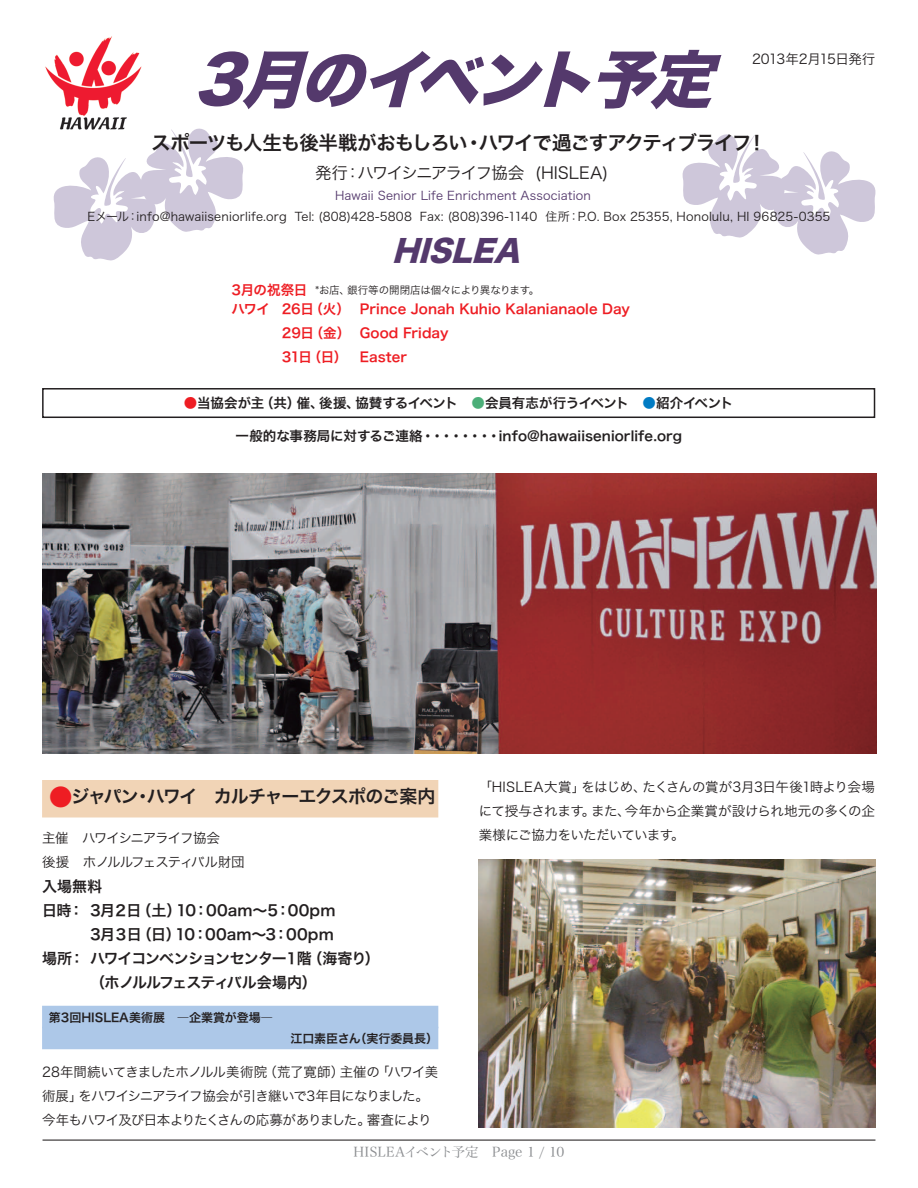
<style>
.page{position:relative;width:918px;height:1188px;background:#fff}
.page>*{position:absolute;margin:0;border:0;box-sizing:border-box;transform-origin:0 0}
.t1{font:italic 63px "Hira Kaku Std W8";color:#54396c}
.t2{font:italic 30px "Hira Kaku Std W8";color:#54396c}
.t3{font:24px "Hira Kaku Pro N W6";color:#ee1d23}
.t4{font:19.5px "Hira Kaku Pro N W6";letter-spacing:-.06em;color:#231f20}
.t5{font:18px "Hira Kaku Pro N W6";letter-spacing:-.065em;color:#231f20}
.t6{font:16.5px "Hira Kaku Pro N W3";letter-spacing:-.06em;color:#231f20}
.t7{font:16.5px "Hira Kaku Pro N W3";letter-spacing:-.1em;color:#231f20}
.t8{font:15px "Hira Kaku Pro N W6";letter-spacing:-.04em;color:#231f20}
.t9{font:15px "Hira Kaku Pro N W6";letter-spacing:.005em;color:#231f20}
.t10{font:15px "Hira Kaku Pro N W6";letter-spacing:-.06em;color:#231f20}
.t11{font:15px "Hira Kaku Pro N W6";letter-spacing:-.07em;color:#231f20}
.t12{font:13.5px/24px "Hira Kaku Pro N W3";letter-spacing:-.045em;color:#231f20}
.t13{font:13.5px "Hira Kaku Pro N W6";letter-spacing:.005em;color:#ee1d23}
.t14{font:13.5px "Hira Kaku Pro N W6";color:#231f20}
.t15{font:13.5px/24px "Hira Kaku Pro N W3";letter-spacing:-.075em;color:#231f20}
.t16{font:13.5px "Hira Kaku Pro N W6";letter-spacing:-.02em;color:#231f20}
.t17{font:13.5px "Hira Kaku Pro N W3";letter-spacing:-.065em;color:#231f20}
.t18{font:13.5px "Hira Min Pro N W3";color:#8b8d90}
.t19{font:13.5px "Hira Kaku Pro N W3";letter-spacing:-.015em;color:#231f20}
.t20{font:13.5px "Hira Kaku Pro N W3";letter-spacing:.03em;color:#231f20}
.t21{font:12px "Hira Kaku Pro N W3";letter-spacing:.01em;color:#231f20}
.t22{font:12px "Hira Kaku Pro N W3";letter-spacing:.015em;color:#54396c}
.t23{font:12px "Hira Kaku Pro N W6";color:#231f20}
.t24{font:10.5px "Hira Kaku Pro N W3";letter-spacing:-.025em;color:#231f20}
.s1{color:#ee1d23}
.s2{color:#4bae78}
.s3{color:#007bc3}
</style>
<div class="page">
<svg style="left:682px;top:134px;width:194px;height:121px"></svg>
<svg style="left:53px;top:128px;width:190px;height:133px"></svg>
<hr style="left:43px;top:1140px;width:832px;height:1px;background:#231f20">
<img style="left:45px;top:36px;width:98px;height:97px">
<div style="left:42px;top:388px;width:833px;height:30px;border:2px solid #231f20"></div>
<div style="left:42px;top:780px;width:396px;height:38px;background:#f1d4b6"></div>
<div style="left:42px;top:1006px;width:396px;height:22px;background:#adc8e8"></div>
<div style="left:42px;top:1027px;width:396px;height:22px;background:#adc8e8"></div>
<img style="left:42px;top:474px;width:834px;height:279px">
<img style="left:479px;top:860px;width:396px;height:268px">
<h1 class="t1" style="left:240px;top:45px;width:502px">月のイベント予定</h1>
<h1 class="t1" style="left:193px;top:45px;width:79px">3</h1>
<p class="t12" style="left:752px;top:46px;width:125px">2013年2月15日発行</p>
<h3 class="t4" style="left:479px;top:125px;width:274px">ハワイで過ごすアクティブライフ</h3>
<h3 class="t4" style="left:151px;top:125px;width:318px">スポーツも人生も後半戦がおもしろい</h3>
<h3 class="t4" style="left:747px;top:125px;width:21px">!</h3>
<h3 class="t4" style="left:464px;top:125px;width:21px">・</h3>
<p class="t21" style="left:137px;top:206px;width:152px">info@hawaiiseniorlife.org</p>
<p class="t21" style="left:88px;top:206px;width:43px">Eメール</p>
<p class="t21" style="left:127px;top:206px;width:13px">：</p>
<p class="t7" style="left:358px;top:158px;width:168px">ハワイシニアライフ協会</p>
<p class="t6" style="left:315px;top:158px;width:34px">発行</p>
<p class="t22" style="left:335px;top:185px;width:257px">Hawaii Senior Life Enrichment Association</p>
<p class="t21" style="left:578px;top:206px;width:254px">O.P . Box 25355, Honolulu, HI 96825-0355</p>
<p class="t6" style="left:535px;top:158px;width:75px">(HISLEA(</p>
<p class="t6" style="left:345px;top:158px;width:18px">：</p>
<p class="t21" style="left:545px;top:206px;width:26px">住所</p>
<p class="t21" style="left:295px;top:206px;width:119px">Tel (: 808)428-5808</p>
<p class="t21" style="left:420px;top:206px;width:119px">Fax (: 808)396-1140</p>
<p class="t21" style="left:568px;top:206px;width:13px">：</p>
<h2 class="t2" style="left:392px;top:235px;width:143px">HISLEA</h2>
<p class="t13" style="left:232px;top:278px;width:77px">3月の祝祭日</p>
<p class="t24" style="left:347px;top:281px;width:194px">銀行等の開閉店は個々により異なります。</p>
<p class="t24" style="left:315px;top:281px;width:36px">*お店、</p>
<p class="t13" style="left:232px;top:297px;width:40px">ハワイ</p>
<p class="t13" style="left:310px;top:297px;width:42px">（火）</p>
<p class="t13" style="left:282px;top:297px;width:34px">26日</p>
<p class="t13" style="left:310px;top:321px;width:42px">（金）</p>
<p class="t13" style="left:282px;top:321px;width:34px">29日</p>
<p class="t13" style="left:308px;top:345px;width:41px">（日）</p>
<p class="t13" style="left:282px;top:345px;width:32px">31日</p>
<p class="t13" style="left:360px;top:297px;width:272px">Prince Jonah Kuhio Kalanianaole Day</p>
<p class="t13" style="left:360px;top:321px;width:90px">Good Friday</p>
<p class="t13" style="left:360px;top:345px;width:49px">Easter</p>
<p class="t14" style="left:319px;top:391px;width:42px">後援、</p>
<p class="t14" style="left:184px;top:391px;width:82px"><span class="s1">●</span>当協会が主</p>
<p class="t16" style="left:355px;top:391px;width:379px">協賛するイベント　<span class="s2">●</span>会員有志が行うイベント　<span class="s3">●</span>紹介イベント</p>
<p class="t14" style="left:260px;top:391px;width:42px">（共）</p>
<p class="t14" style="left:297px;top:391px;width:28px">催、</p>
<p class="t14" style="left:235px;top:423px;width:448px">一般的な事務局に対するご連絡・・・・・・・・info@hawaiiseniorlife.org</p>
<h3 class="t3" style="left:49px;top:775px;width:25px">●</h3>
<p class="t15" style="left:42px;top:825px;width:204px">主催　ハワイシニアライフ協会<br>後援　ホノルルフェスティバル財団</p>
<p class="t8" style="left:42px;top:873px;width:62px">入場無料</p>
<p class="t9" style="left:176px;top:897px;width:161px">10：00am～5：00pm</p>
<h3 class="t5" style="left:71px;top:780px;width:365px">ジャパンハワイ　カルチャーエクスポのご案内</h3>
<h3 class="t5" style="left:134px;top:780px;width:19px">・</h3>
<p class="t8" style="left:137px;top:897px;width:47px">（土）</p>
<p class="t8" style="left:42px;top:897px;width:31px">日時</p>
<p class="t8" style="left:69px;top:897px;width:74px">： 3月２日</p>
<p class="t8" style="left:137px;top:921px;width:45px">（日）</p>
<p class="t8" style="left:90px;top:921px;width:53px">3月３日</p>
<p class="t9" style="left:175px;top:921px;width:160px">10：00am～3：00pm</p>
<p class="t8" style="left:307px;top:945px;width:74px">（海寄り(</p>
<p class="t8" style="left:297px;top:945px;width:16px">階</p>
<p class="t8" style="left:42px;top:945px;width:31px">場所</p>
<p class="t11" style="left:69px;top:945px;width:219px">：ハワイコンベンションセンター</p>
<p class="t8" style="left:284px;top:945px;width:16px">１</p>
<p class="t10" style="left:90px;top:969px;width:228px">（ホノルルフェスティバル会場内(</p>
<p class="t23" style="left:49px;top:1006px;width:225px">第3回HISLEA美術展　―企業賞が登場―</p>
<p class="t23" style="left:354px;top:1027px;width:85px">（実行委員長(</p>
<p class="t23" style="left:291px;top:1027px;width:72px">江口素臣さん</p>
<p class="t12" style="left:78px;top:1059px;width:352px;text-indent:-36px">28年間続いてきましたホノルル美術院<br>をハワイシニアライフ協会が引き継いで3年目になりました。</p>
<p class="t12" style="left:263px;top:1059px;width:82px">（荒了寛師）</p>
<p class="t12" style="left:376px;top:1059px;width:64px">「ハワイ美</p>
<p class="t12" style="left:340px;top:1059px;width:41px">主催の</p>
<p class="t12" style="left:42px;top:1083px;width:42px">術展」</p>
<p class="t17" style="left:42px;top:1108px;width:330px">今年もハワイ及び日本よりたくさんの応募がありました。</p>
<p class="t12" style="left:367px;top:1107px;width:66px">審査により</p>
<p class="t12" style="left:643px;top:774px;width:234px">たくさんの賞が3月3日午後1時より会場</p>
<p class="t20" style="left:479px;top:775px;width:108px">「HISLEA大賞」</p>
<p class="t12" style="left:581px;top:774px;width:67px">をはじめ、</p>
<p class="t19" style="left:625px;top:799px;width:252px">今年から企業賞が設けられ地元の多くの企</p>
<p class="t12" style="left:479px;top:798px;width:118px">にて授与されます。</p>
<p class="t12" style="left:591px;top:798px;width:41px">また、</p>
<p class="t12" style="left:479px;top:822px;width:196px">業様にご協力をいただいています</p>
<p class="t12" style="left:671px;top:822px;width:15px">。</p>
<p class="t18" style="left:353px;top:1141px;width:213px">HISLEAイベント予定　Page /1 10</p>
</div>
